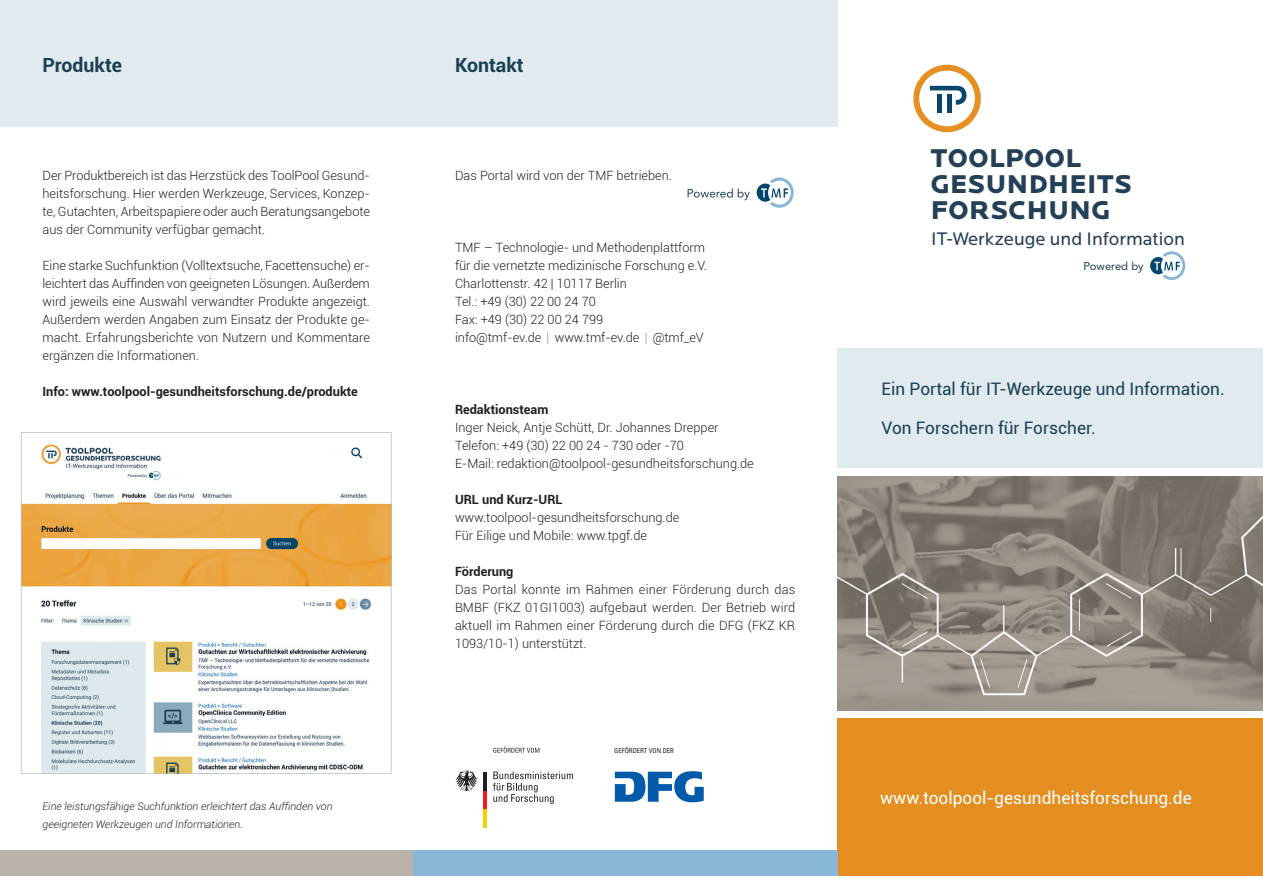
<style>
.page{position:relative;width:1263px;height:893px;background:#fff}
.page>*{position:absolute;margin:0;border:0;box-sizing:border-box;transform-origin:0 0}
.t1{font:900 26.7px/26.1px "Locator";letter-spacing:.02em;color:#244056}
.t2{font:700 19.5px "Roboto";color:#1a4053}
.t3{font:18.9px "Locator";color:#244056}
.t4{font:17.25px "Roboto";color:#1a4053}
.t5{font:17.25px "Roboto";color:#fff}
.t6{font:300 12.75px/18px "Roboto";color:#231f20;text-align:justify}
.t7{font:700 12.75px "Roboto";color:#231f20}
.t8{font:11.25px "Avenir";color:#1a4053}
.t9{font:italic 300 10.5px/18px "Roboto";color:#231f20}
.t10{font:condensed 6.75px "Univers";color:#231f20}
.s1{color:#939598}
</style>
<div class="page">
<div style="left:0;top:0;width:838px;height:126px;background:#e0eaef"></div>
<div style="left:838px;top:719px;width:425px;height:157px;background:#e48e21"></div>
<div style="left:838px;top:349px;width:425px;height:119px;background:#e0eaef"></div>
<svg style="left:913px;top:65px;width:68px;height:67px"></svg>
<svg style="left:1150px;top:251px;width:35px;height:29px"></svg>
<img style="left:838px;top:476px;width:425px;height:234px">
<svg style="left:757px;top:177px;width:37px;height:31px"></svg>
<svg style="left:688px;top:188px;width:62px;height:12px"></svg>
<div style="left:412px;top:850px;width:426px;height:26px;background:#88b7d7"></div>
<div style="left:0;top:850px;width:412px;height:26px;background:#b9b2a9"></div>
<svg style="left:493px;top:771px;width:80px;height:33px"></svg>
<hr style="left:483px;top:809px;width:4px;height:19px;background:#f4cf02">
<hr style="left:483px;top:790px;width:4px;height:19px;background:#ee1d23">
<hr style="left:483px;top:771px;width:4px;height:19px;background:#231f20">
<svg style="left:455px;top:770px;width:23px;height:21px"></svg>
<svg style="left:493px;top:747px;width:46px;height:6px"></svg>
<svg style="left:615px;top:771px;width:89px;height:31px"></svg>
<svg style="left:21px;top:432px;width:371px;height:342px"></svg>
<h2 class="t2" style="left:43px;top:51px;width:81px">Produkte</h2>
<p class="t6" style="left:43px;top:166px;width:329px">Der Produktbereich ist das Herzstück des ToolPool Gesund&shy;heitsforschung. Hier werden Werkzeuge, Services, Konzep&shy;te, Gutachten, Arbeitspapiere oder auch Beratungsangebote aus der Community verfügbar gemacht.</p>
<p class="t6" style="left:43px;top:256px;width:329px">Eine starke Suchfunktion (Volltextsuche, Facettensuche) er&shy;leichtert das Auffinden von geeigneten Lösungen. Außerdem wird jeweils eine Auswahl verwandter Produkte angezeigt.<br>Außerdem werden Angaben zum Einsatz der Produkte ge&shy;macht. Erfahrungsberichte von Nutzern und Kommentare ergänzen die Informationen.</p>
<p class="t7" style="left:43px;top:383px;width:317px">Info: www.toolpool-gesundheitsforschung.de/produkte</p>
<p class="t9" style="left:43px;top:797px;width:292px">Eine leistungsfähige Suchfunktion erleichtert das Auffinden von geeigneten Werkzeugen und Informationen.</p>
<h2 class="t2" style="left:455px;top:51px;width:70px">Kontakt</h2>
<p class="t6" style="left:455px;top:166px;width:218px">Das Portal wird von der TMF betrieben.</p>
<p class="t6" style="left:455px;top:238px;width:253px;text-align:left">TMF – Technologie- und Methodenplattform für die vernetzte medizinische Forschung e.V.<br>Charlottenstr. 42 | 10117 Berlin<br>Tel.: +49 (30) 22 00 24 70<br>Fax: +49 (30) 22 00 24 799<br>info@tmf-ev.de <span class="s1">|</span> www.tmf-ev.de <span class="s1">|</span> @tmf_eV</p>
<p class="t7" style="left:455px;top:400px;width:95px">Redaktionsteam</p>
<p class="t6" style="left:455px;top:418px;width:300px;text-align:left">Inger Neick, Antje Schütt, Dr. Johannes Drepper<br>Telefon: +49 (30) 22 00 24 - 730 oder -70<br>E-Mail: redaktion@toolpool-gesundheitsforschung.de</p>
<p class="t7" style="left:455px;top:491px;width:109px">URL und Kurz-URL</p>
<p class="t6" style="left:455px;top:508px;width:226px">www.toolpool-gesundheitsforschung.de<br>Für Eilige und Mobile: www.tpgf.de</p>
<p class="t7" style="left:455px;top:563px;width:60px">Förderung</p>
<p class="t6" style="left:455px;top:580px;width:342px">Das Portal konnte im Rahmen einer Förderung durch das BMBF (FKZ 01GI1003) aufgebaut werden. Der Betrieb wird aktuell im Rahmen einer Förderung durch die DFG (FKZ KR 1093/10-1) unterstützt.</p>
<p class="t10" style="left:614px;top:746px;width:61px">GEFÖRDERT VON DER</p>
<h1 class="t1" style="left:931px;top:145px;width:203px">TOOLPOOL<br>GESUNDHEITS<br>FORSCHUNG</h1>
<h3 class="t3" style="left:931px;top:228px;width:255px">IT-Werkzeuge und Information</h3>
<p class="t8" style="left:1083px;top:260px;width:62px">Powered by</p>
<h3 class="t4" style="left:881px;top:377px;width:345px">Ein Portal für IT-Werkzeuge und Information.</h3>
<h3 class="t4" style="left:881px;top:416px;width:216px">Von Forschern für Forscher.</h3>
<h3 class="t5" style="left:880px;top:785px;width:313px">www.toolpool-gesundheitsforschung.de</h3>
</div>
